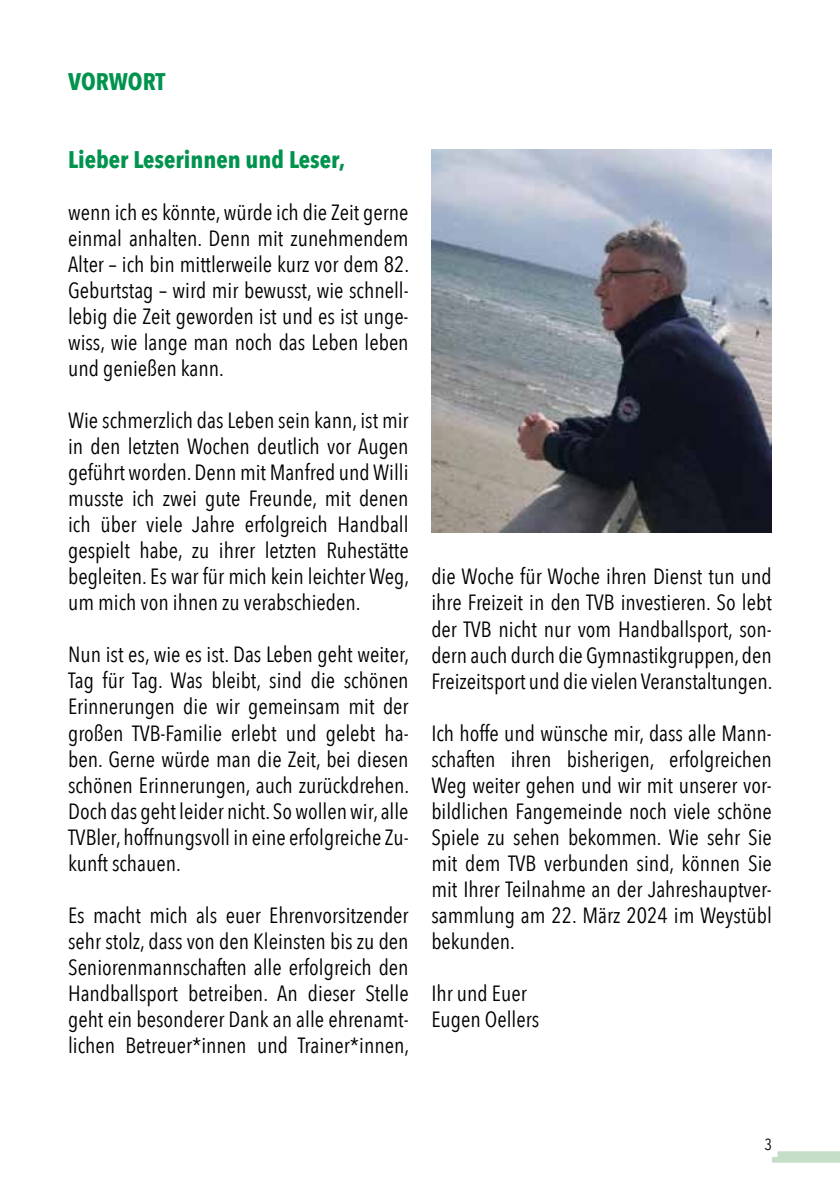
<style>
.page{position:relative;width:840px;height:1191px;background:#fff}
.page>*{position:absolute;margin:0;border:0;box-sizing:border-box;transform-origin:0 0}
.t1{font:700 24px "Avenir Next Condensed";color:#00934e}
.t2{font:22px/26px "Avenir Next Condensed";color:#000;text-align:justify}
.t3{font:16px "Avenir Next Condensed";color:#000}
</style>
<div class="page">
<svg style="left:772px;top:1151px;width:67px;height:11px"></svg>
<img style="left:431px;top:150px;width:340px;height:382px">
<p class="t1" style="left:68px;top:67px;width:99px">VORWORT</p>
<p class="t1" style="left:68px;top:145px;width:279px">Lieber Leserinnen und Leser,</p>
<p class="t2" style="left:68px;top:198px;width:342px">wenn ich es könnte, würde ich die Zeit gerne einmal anhalten. Denn mit zunehmendem Alter – ich bin mittlerweile kurz vor dem 82.<br>Geburtstag – wird mir bewusst, wie schnell&shy;lebig die Zeit geworden ist und es ist unge&shy;wiss, wie lange man noch das Leben leben und genießen kann.</p>
<p class="t2" style="left:68px;top:406px;width:342px">Wie schmerzlich das Leben sein kann, ist mir in den letzten Wochen deutlich vor Augen geführt worden. Denn mit Manfred und Willi musste ich zwei gute Freunde, mit denen ich über viele Jahre erfolgreich Handball gespielt habe, zu ihrer letzten Ruhestätte begleiten. Es war für mich kein leichter Weg, um mich von ihnen zu verabschieden.</p>
<p class="t2" style="left:68px;top:640px;width:342px">Nun ist es, wie es ist. Das Leben geht weiter, Tag für Tag. Was bleibt, sind die schönen Erinnerungen die wir gemeinsam mit der großen TVB-Familie erlebt und gelebt ha&shy;ben. Gerne würde man die Zeit, bei diesen schönen Erinnerungen, auch zurückdrehen.<br>Doch das geht leider nicht. So wollen wir, alle TVBler, hoffnungsvoll in eine erfolgreiche Zu&shy;kunft schauen.</p>
<p class="t2" style="left:68px;top:901px;width:342px">Es macht mich als euer Ehrenvorsitzender sehr stolz, dass von den Kleinsten bis zu den Seniorenmannschaften alle erfolgreich den Handballsport betreiben. An dieser Stelle geht ein besonderer Dank an alle ehrenamt&shy;lichen Betreuer*innen und Trainer*innen,</p>
<p class="t2" style="left:431px;top:563px;width:342px">die Woche für Woche ihren Dienst tun und ihre Freizeit in den TVB investieren. So lebt der TVB nicht nur vom Handballsport, son&shy;dern auch durch die Gymnastikgruppen, den Freizeitsport und die vielen Veranstaltungen.</p>
<p class="t2" style="left:431px;top:719px;width:342px">Ich hoffe und wünsche mir, dass alle Mann&shy;schaften ihren bisherigen, erfolgreichen Weg weiter gehen und wir mit unserer vor&shy;bildlichen Fangemeinde noch viele schöne Spiele zu sehen bekommen. Wie sehr Sie mit dem TVB verbunden sind, können Sie mit Ihrer Teilnahme an der Jahreshauptver&shy;sammlung am 22. März 2024 im Weystübl bekunden.</p>
<p class="t2" style="left:431px;top:979px;width:109px">Ihr und Euer<br>Eugen Oellers</p>
<p class="t3" style="left:764px;top:1131px;width:9px">3</p>
</div>
